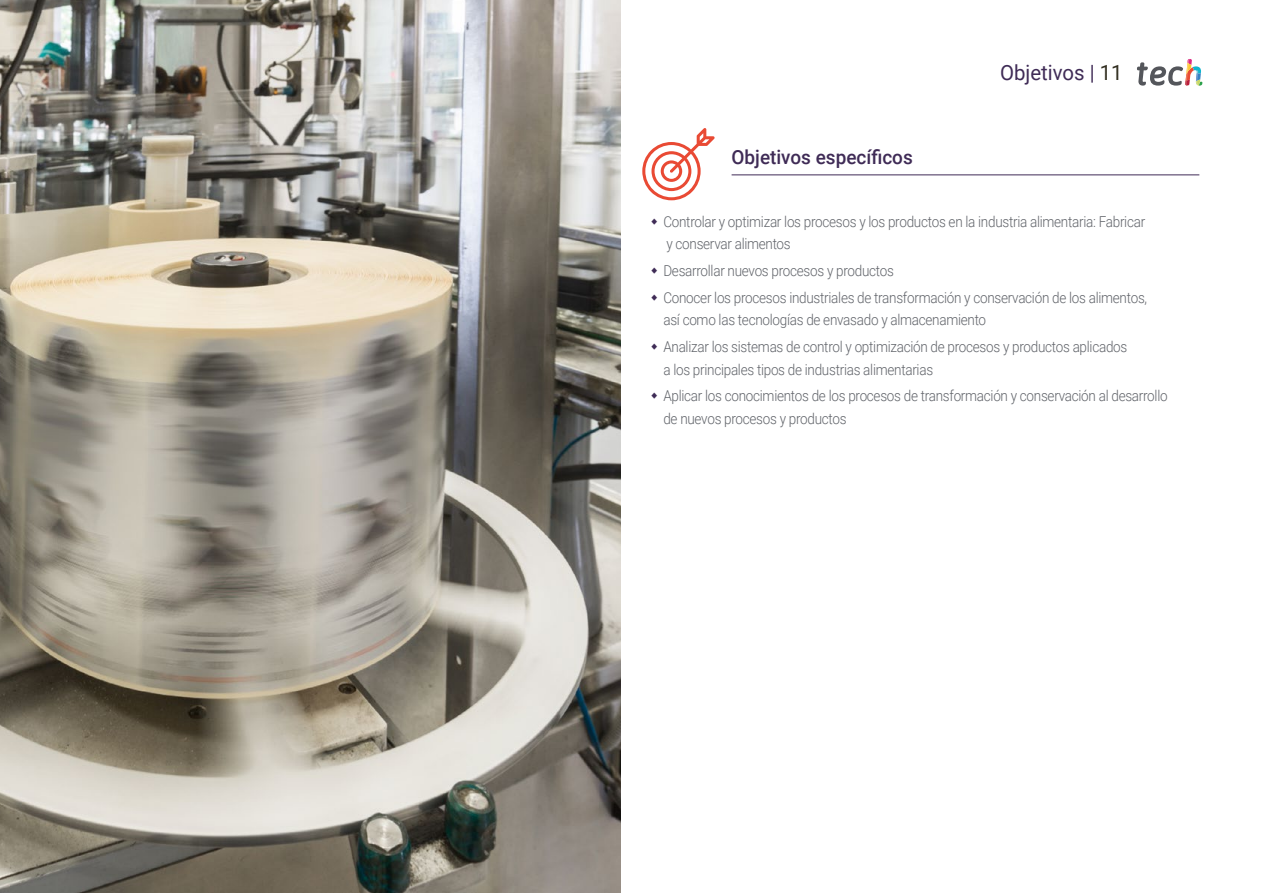
<style>
.page{position:relative;width:1263px;height:893px;background:#fff}
.page>*{position:absolute;margin:0;border:0;box-sizing:border-box;transform-origin:0 0}
.t1{font:21px "Roboto";color:#3f2b56}
.t2{font:500 19.5px "Roboto";color:#3f2b56}
.t3{font:300 15px/26.7px "Roboto";letter-spacing:-.02em;color:#61646a;scale:.9 1}
.s1{color:#312e20}
</style>
<div class="page">
<hr style="left:732px;top:174px;width:467px;height:1px;background:#3f2b56">
<svg style="left:642px;top:128px;width:73px;height:72px"></svg>
<img style="left:0;top:0;width:621px;height:893px">
<svg style="left:1137px;top:59px;width:65px;height:27px"></svg>
<h2 class="t2" style="left:732px;top:144px;width:183px">Objetivos específicos</h2>
<h1 class="t1" style="left:1000px;top:57px;width:124px">Objetivos | <span class="s1">11</span></h1>
<p class="t3" style="left:663px;top:210px;width:537px;line-height:22.5px">Controlar y optimizar los procesos y los productos en la industria alimentaria: Fabricar y conservar alimentos</p>
<p class="t3" style="left:663px;top:257px;width:539px">Desarrollar nuevos procesos y productos<br>Conocer los procesos industriales de transformación y conservación de los alimentos,</p>
<p class="t3" style="left:663px;top:306px;width:517px">así como las tecnologías de envasado y almacenamiento<br>Analizar los sistemas de control y optimización de procesos y productos aplicados</p>
<p class="t3" style="left:663px;top:355px;width:562px">a los principales tipos de industrias alimentarias<br>Aplicar los conocimientos de los procesos de transformación y conservación al desarrollo</p>
<p class="t3" style="left:663px;top:405px;width:205px">de nuevos procesos y productos</p>
</div>
